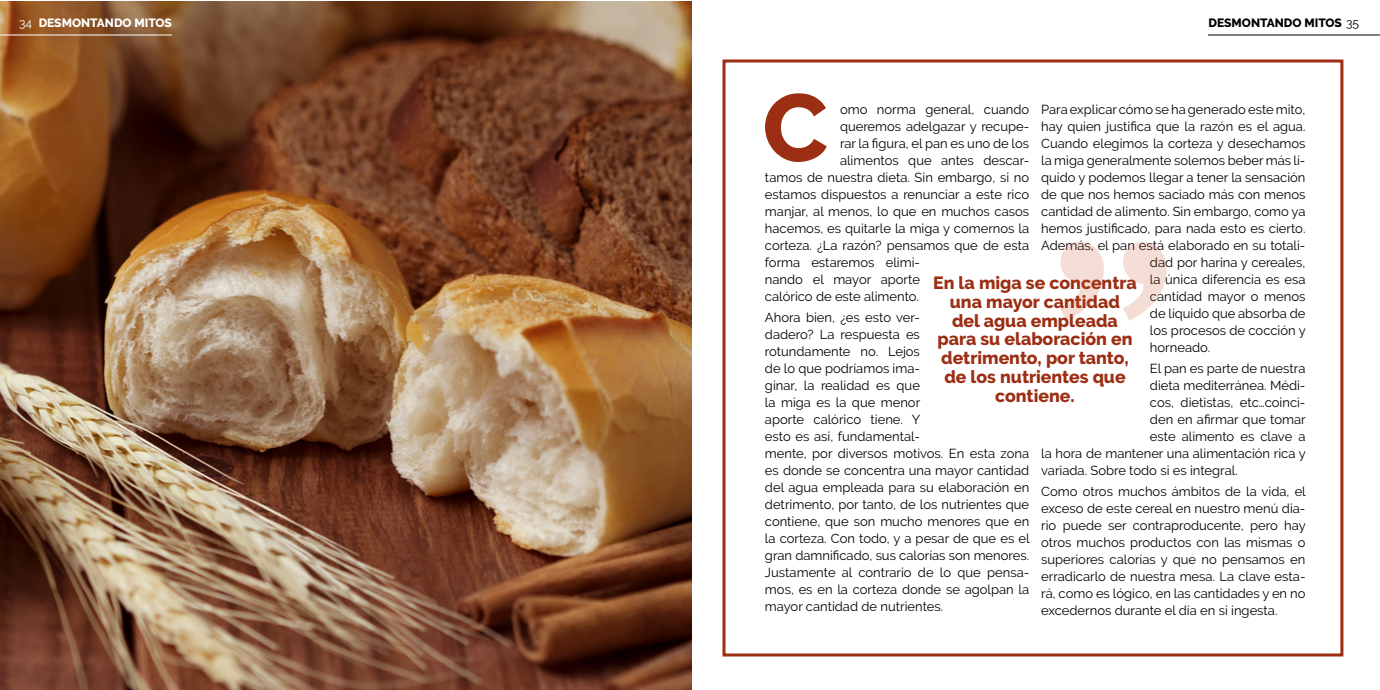
<style>
.page{position:relative;width:1380px;height:690px;background:#fff}
.page>*{position:absolute;margin:0;border:0;box-sizing:border-box;transform-origin:0 0}
.t1{font:800 17.6px/18.7px "Raleway";color:#9c2e13;text-align:center}
.t2{font:13px/17px "Raleway";color:#000}
.t3{font:800 12px "Raleway";color:#fff}
.t4{font:800 12px "Raleway";color:#000}
.s1{font-weight:400}
</style>
<div class="page">
<img style="left:0;top:1px;width:692px;height:689px">
<svg style="left:1060px;top:242px;width:107px;height:79px"></svg>
<svg style="left:765px;top:93px;width:62px;height:69px"></svg>
<hr style="left:1208px;top:34px;width:172px;height:2px;background:#000">
<hr style="left:0;top:34px;width:172px;height:2px;background:#fff">
<div style="left:722px;top:60px;width:621px;height:596px;border:3px solid #9c2e13"></div>
<p class="t3" style="left:19px;top:16px;width:155px"><span class="s1">34</span> DESMONTANDO MITOS</p>
<p class="t4" style="left:1209px;top:16px;width:152px">DESMONTANDO MITOS <span class="s1">35</span></p>
<p class="t2" style="left:840px;top:101px;width:191px">omo norma general, cuando</p>
<p class="t2" style="left:840px;top:118px;width:191px">queremos adelgazar y recupe-</p>
<p class="t2" style="left:840px;top:135px;width:191px">rar la figura, el pan es uno de los</p>
<p class="t2" style="left:840px;top:152px;width:191px">alimentos que antes descar-</p>
<p class="t2" style="left:765px;top:169px;width:266px">tamos de nuestra dieta. Sin embargo, si no</p>
<p class="t2" style="left:765px;top:186px;width:266px">estamos dispuestos a renunciar a este rico</p>
<p class="t2" style="left:765px;top:203px;width:266px">manjar, al menos, lo que en muchos casos</p>
<p class="t2" style="left:765px;top:220px;width:266px">hacemos, es quitarle la miga y comernos la</p>
<p class="t2" style="left:765px;top:237px;width:266px">corteza. ¿La razón? pensamos que de esta</p>
<p class="t2" style="left:765px;top:254px;width:156px">forma estaremos elimi-</p>
<p class="t2" style="left:765px;top:271px;width:156px">nando el mayor aporte</p>
<p class="t2" style="left:765px;top:288px;width:156px">calórico de este alimento.</p>
<p class="t2" style="left:765px;top:309px;width:266px">Ahora bien, ¿es esto ver-<br>dadero? La respuesta es<br>rotundamente no. Lejos<br>de lo que podríamos ima-<br>ginar, la realidad es que<br>la miga es la que menor<br>aporte calórico tiene. Y<br>esto es así, fundamental-<br>mente, por diversos motivos. En esta zona es donde se concentra una mayor cantidad del agua empleada para su elaboración en detrimento, por tanto, de los nutrientes que contiene, que son mucho menores que en la corteza. Con todo, y a pesar de que es el gran damnificado, sus calorías son menores.<br>Justamente al contrario de lo que pensa&shy;mos, es en la corteza donde se agolpan la mayor cantidad de nutrientes.</p>
<p class="t2" style="left:1041px;top:101px;width:266px">Para explicar cómo se ha generado este mito,</p>
<p class="t2" style="left:1041px;top:118px;width:266px">hay quien justifica que la razón es el agua.</p>
<p class="t2" style="left:1041px;top:135px;width:266px">Cuando elegimos la corteza y desechamos</p>
<p class="t2" style="left:1041px;top:152px;width:266px">la miga generalmente solemos beber más lí-</p>
<p class="t2" style="left:1041px;top:169px;width:266px">quido y podemos llegar a tener la sensación</p>
<p class="t2" style="left:1041px;top:186px;width:266px">de que nos hemos saciado más con menos</p>
<p class="t2" style="left:1041px;top:203px;width:266px">cantidad de alimento. Sin embargo, como ya</p>
<p class="t2" style="left:1041px;top:220px;width:266px">hemos justificado, para nada esto es cierto.</p>
<p class="t2" style="left:1041px;top:237px;width:266px">Además, el pan está elaborado en su totali-</p>
<p class="t2" style="left:1150px;top:254px;width:157px">dad por harina y cereales,</p>
<p class="t2" style="left:1150px;top:271px;width:157px">la única diferencia es esa</p>
<p class="t2" style="left:1150px;top:288px;width:157px">cantidad mayor o menos</p>
<p class="t2" style="left:1150px;top:305px;width:157px">de líquido que absorba de</p>
<p class="t2" style="left:1150px;top:322px;width:157px">los procesos de cocción y</p>
<p class="t2" style="left:1150px;top:339px;width:62px">horneado.</p>
<p class="t2" style="left:1150px;top:360px;width:157px">El pan es parte de nuestra</p>
<p class="t2" style="left:1150px;top:377px;width:157px">dieta mediterránea. Médi-</p>
<p class="t2" style="left:1150px;top:394px;width:157px">cos, dietistas, etc…coinci-</p>
<p class="t2" style="left:1150px;top:411px;width:157px">den en afirmar que tomar</p>
<p class="t2" style="left:1150px;top:428px;width:157px">este alimento es clave a</p>
<p class="t2" style="left:1041px;top:445px;width:266px">la hora de mantener una alimentación rica y</p>
<p class="t2" style="left:1041px;top:462px;width:198px">variada. Sobre todo si es integral.</p>
<p class="t2" style="left:1041px;top:483px;width:266px;text-align:justify">Como otros muchos ámbitos de la vida, el exceso de este cereal en nuestro menú dia&shy;rio puede ser contraproducente, pero hay otros muchos productos con las mismas o superiores calorías y que no pensamos en erradicarlo de nuestra mesa. La clave esta&shy;rá, como es lógico, en las cantidades y en no excedernos durante el día en si ingesta.</p>
<h1 class="t1" style="left:933px;top:274px;width:205px">En la miga se concentra una mayor cantidad<br>del agua empleada para su elaboración en detrimento, por tanto, de los nutrientes que contiene.</h1>
</div>
